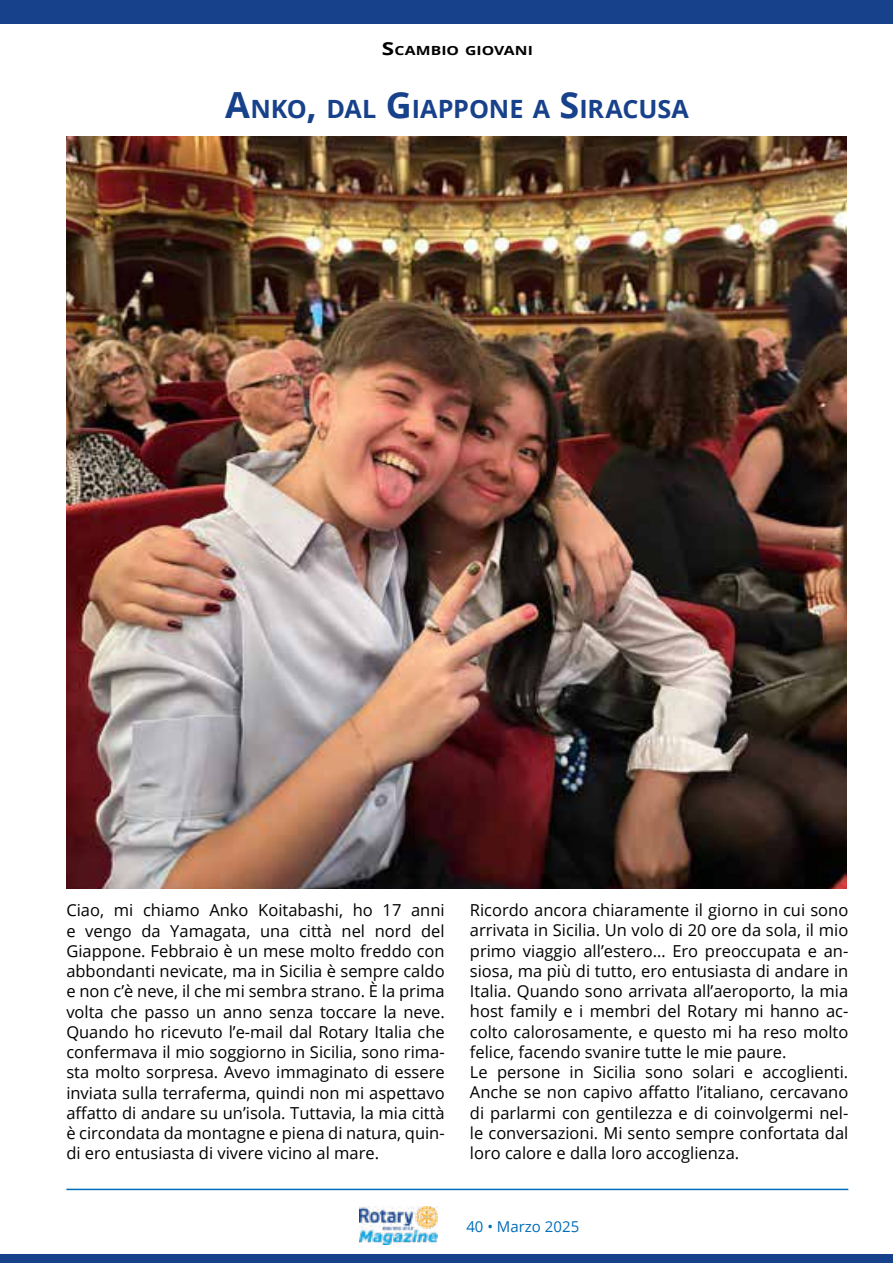
<style>
.page{position:relative;width:893px;height:1263px;background:#fff}
.page>*{position:absolute;margin:0;border:0;box-sizing:border-box;transform-origin:0 0}
.t1{font:700 25.2px "Open Sans";letter-spacing:-.005em;color:#17418a}
.t2{font:16.5px/20.2px "Open Sans";color:#000;text-align:justify}
.t3{font:15px "Open Sans";color:#006db8}
.t4{font:700 12.6px "Open Sans";color:#000;scale:1.25 1}
.s1{font-size:18px}
.s2{font-size:36px}
</style>
<div class="page">
<img style="left:359px;top:1206px;width:78px;height:39px">
<hr style="left:66px;top:1189px;width:782px;height:1px;background:#006db8">
<div style="left:0;top:0;width:893px;height:23px;background:#17418a"></div>
<div style="left:0;top:1254px;width:893px;height:9px;background:#17418a"></div>
<img style="left:67px;top:136px;width:779px;height:753px">
<p class="t4" style="left:382px;top:42px;width:122px"><span class="s1">S</span>CAMBIO GIOVANI</p>
<p class="t1" style="left:225px;top:91px;width:465px"><span class="s2">A</span>NKO<span class="s2">,</span> DAL <span class="s2">G</span>IAPPONE A <span class="s2">S</span>IRACUSA</p>
<p class="t2" style="left:66px;top:900px;width:380px">Ciao, mi chiamo Anko Koitabashi, ho 17 anni e vengo da Yamagata, una città nel nord del Giappone. Febbraio è un mese molto freddo con abbondanti nevicate, ma in Sicilia è sempre caldo e non c’è neve, il che mi sembra strano. È la prima volta che passo un anno senza toccare la neve.<br>Quando ho ricevuto l’e-mail dal Rotary Italia che confermava il mio soggiorno in Sicilia, sono rima&shy;sta molto sorpresa. Avevo immaginato di essere inviata sulla terraferma, quindi non mi aspettavo affatto di andare su un’isola. Tuttavia, la mia città è circondata da montagne e piena di natura, quin&shy;di ero entusiasta di vivere vicino al mare.</p>
<p class="t2" style="left:470px;top:900px;width:380px;text-align:left">Ricordo ancora chiaramente il giorno in cui sono arrivata in Sicilia. Un volo di 20 ore da sola, il mio primo viaggio all’estero… Ero preoccupata e an&shy;siosa, ma più di tutto, ero entusiasta di andare in Italia. Quando sono arrivata all’aeroporto, la mia host family e i membri del Rotary mi hanno ac&shy;colto calorosamente, e questo mi ha reso molto felice, facendo svanire tutte le mie paure.<br>Le persone in Sicilia sono solari e accoglienti.<br>Anche se non capivo affatto l’italiano, cercavano di parlarmi con gentilezza e di coinvolgermi nel&shy;le conversazioni. Mi sento sempre confortata dal loro calore e dalla loro accoglienza.</p>
<p class="t3" style="left:466px;top:1216px;width:114px">40 • Marzo 2025</p>
</div>
